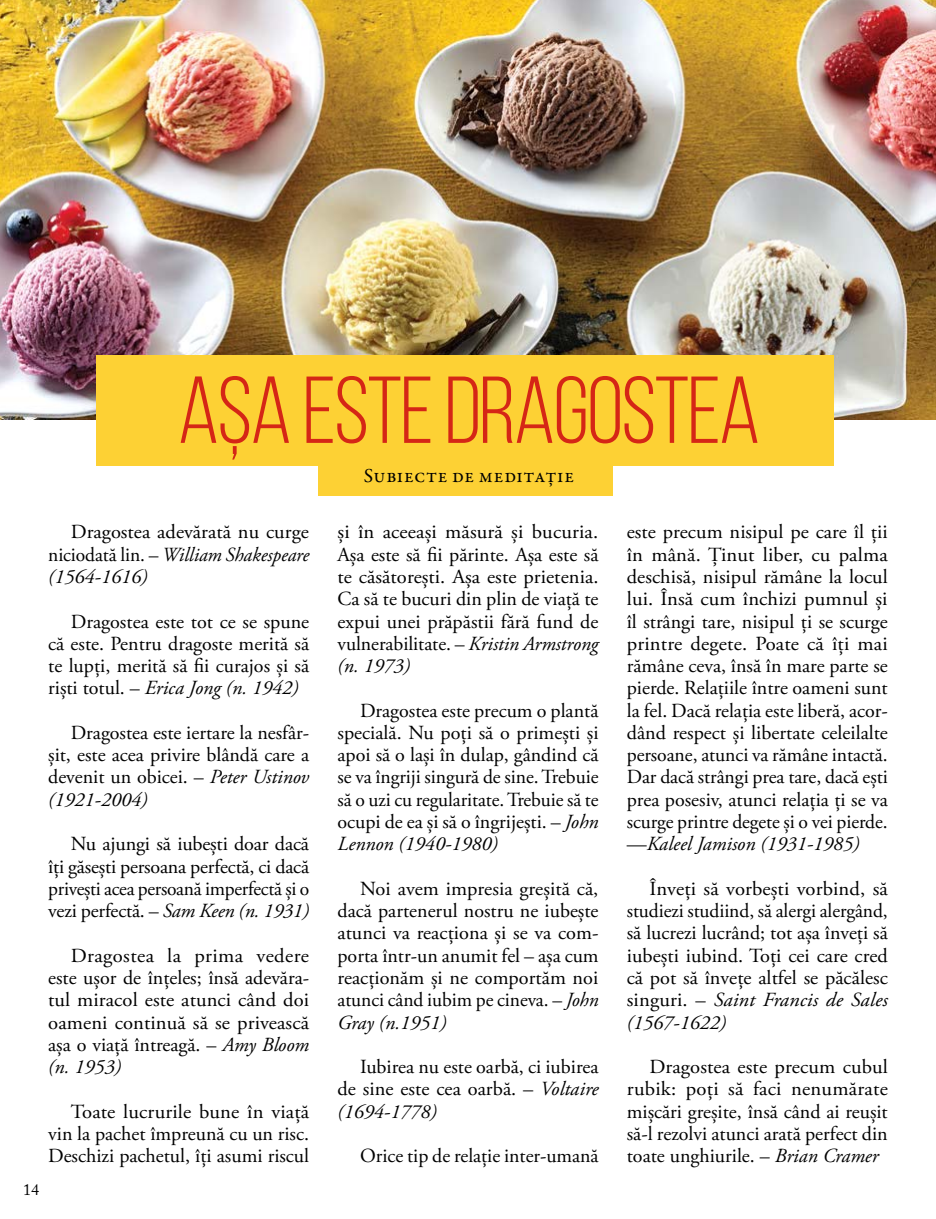
<style>
.page{position:relative;width:936px;height:1219px;background:#fff}
.page>*{position:absolute;margin:0;border:0;box-sizing:border-box;transform-origin:0 0}
.t1{font:94.8px "Bebas Neue";letter-spacing:-.02em;color:#d52616}
.t2{font:20px/22.2px "Adobe Garamond Pro";color:#000;text-align:justify}
.t3{font:20px "Garamond Premr Pro";letter-spacing:.025em;color:#000}
.t4{font:16px "Adobe Caslon Pro";color:#000}
.s1{font-style:italic}
</style>
<div class="page">
<img style="left:0;top:0;width:935px;height:419px">
<div style="left:97px;top:356px;width:737px;height:110px;background:#fdd134"></div>
<div style="left:318px;top:396px;width:295px;height:100px;background:#fdd134"></div>
<h1 class="t1" style="left:178px;top:359px;width:584px">AȘA ESTE DRAGOSTEA</h1>
<p class="t3" style="left:364px;top:464px;width:212px">Subiecte de meditație</p>
<p class="t4" style="left:23px;top:1180px;width:17px">14</p>
<p class="t2" style="left:48px;top:522px;width:262px;text-indent:23px">Dragostea adevărată nu curge niciodată lin. – <span class="s1">William Shakespeare (1564-1616)</span></p>
<p class="t2" style="left:48px;top:611px;width:262px;text-indent:23px">Dragostea este tot ce se spune că este. Pentru dragoste merită să te lupţi, merită să fii curajos şi să rişti totul. – <span class="s1">Erica Jong (n. 1942)</span></p>
<p class="t2" style="left:48px;top:722px;width:262px;text-indent:23px">Dragostea este iertare la nesfâr‑ şit, este acea privire blândă care a devenit un obicei. – <span class="s1">Peter Ustinov (1921-2004)</span></p>
<p class="t2" style="left:48px;top:834px;width:262px;text-indent:23px">Nu ajungi să iubeşti doar dacă îţi găseşti persoana perfectă, ci dacă priveşti acea persoană imperfectă şi o vezi perfectă. – <span class="s1">Sam Keen (n. 1931)</span></p>
<p class="t2" style="left:48px;top:945px;width:262px;text-indent:23px">Dragostea la prima vedere este uşor de înţeles; însă adevăra‑ tul miracol este atunci când doi oameni continuă să se privească așa o viaţă întreagă. – <span class="s1">Amy Bloom (n. 1953)</span></p>
<p class="t2" style="left:48px;top:1101px;width:262px;text-indent:23px">Toate lucrurile bune în viaţă vin la pachet împreună cu un risc.<br>Deschizi pachetul, îţi asumi riscul</p>
<p class="t2" style="left:337px;top:522px;width:262px">şi în aceeaşi măsură şi bucuria.<br>Aşa este să fii părinte. Aşa este să te căsătoreşti. Aşa este prietenia.<br>Ca să te bucuri din plin de viaţă te expui unei prăpăstii fără fund de vulnerabilitate. – <span class="s1">Kristin Armstrong (n. 1973)</span></p>
<p class="t2" style="left:337px;top:700px;width:262px;text-indent:23px">Dragostea este precum o plantă specială. Nu poţi să o primeşti şi apoi să o laşi în dulap, gândind că se va îngriji singură de sine. Trebuie să o uzi cu regularitate. Trebuie să te ocupi de ea şi să o îngrijești. – <span class="s1">John Lennon (1940-1980)</span></p>
<p class="t2" style="left:337px;top:878px;width:263px;text-indent:23px">Noi avem impresia greşită că, dacă partenerul nostru ne iubeşte atunci va reacţiona şi se va com‑ porta într-un anumit fel – aşa cum reacţionăm şi ne comportăm noi atunci când iubim pe cineva. – <span class="s1">John Gray (n.1951)</span></p>
<p class="t2" style="left:337px;top:1056px;width:262px;text-indent:23px">Iubirea nu este oarbă, ci iubirea de sine este cea oarbă. – <span class="s1">Voltaire (1694-1778)</span></p>
<p class="t2" style="left:360px;top:1145px;width:240px">Orice tip de relaţie inter-umană</p>
<p class="t2" style="left:626px;top:522px;width:262px">este precum nisipul pe care îl ţii în mână. Ţinut liber, cu palma deschisă, nisipul rămâne la locul lui. Însă cum închizi pumnul şi îl strângi tare, nisipul ţi se scurge printre degete. Poate că îţi mai rămâne ceva, însă în mare parte se pierde. Relaţiile între oameni sunt la fel. Dacă relaţia este liberă, acor‑ dând respect şi libertate celeilalte persoane, atunci va rămâne intactă.<br>Dar dacă strângi prea tare, dacă eşti prea posesiv, atunci relaţia ţi se va scurge printre degete şi o vei pierde. —<span class="s1">Kaleel Jamison (1931-1985)</span></p>
<p class="t2" style="left:626px;top:878px;width:262px;text-indent:23px">Înveţi să vorbeşti vorbind, să studiezi studiind, să alergi alergând, să lucrezi lucrând; tot aşa înveţi să iubeşti iubind. Toţi cei care cred că pot să înveţe altfel se păcălesc singuri. – <span class="s1">Saint Francis de Sales (1567-1622)</span></p>
<p class="t2" style="left:626px;top:1056px;width:262px;text-indent:23px">Dragostea este precum cubul rubik: poţi să faci nenumărate mişcări greşite, însă când ai reuşit să-l rezolvi atunci arată perfect din toate unghiurile. – <span class="s1">Brian Cramer</span></p>
</div>
